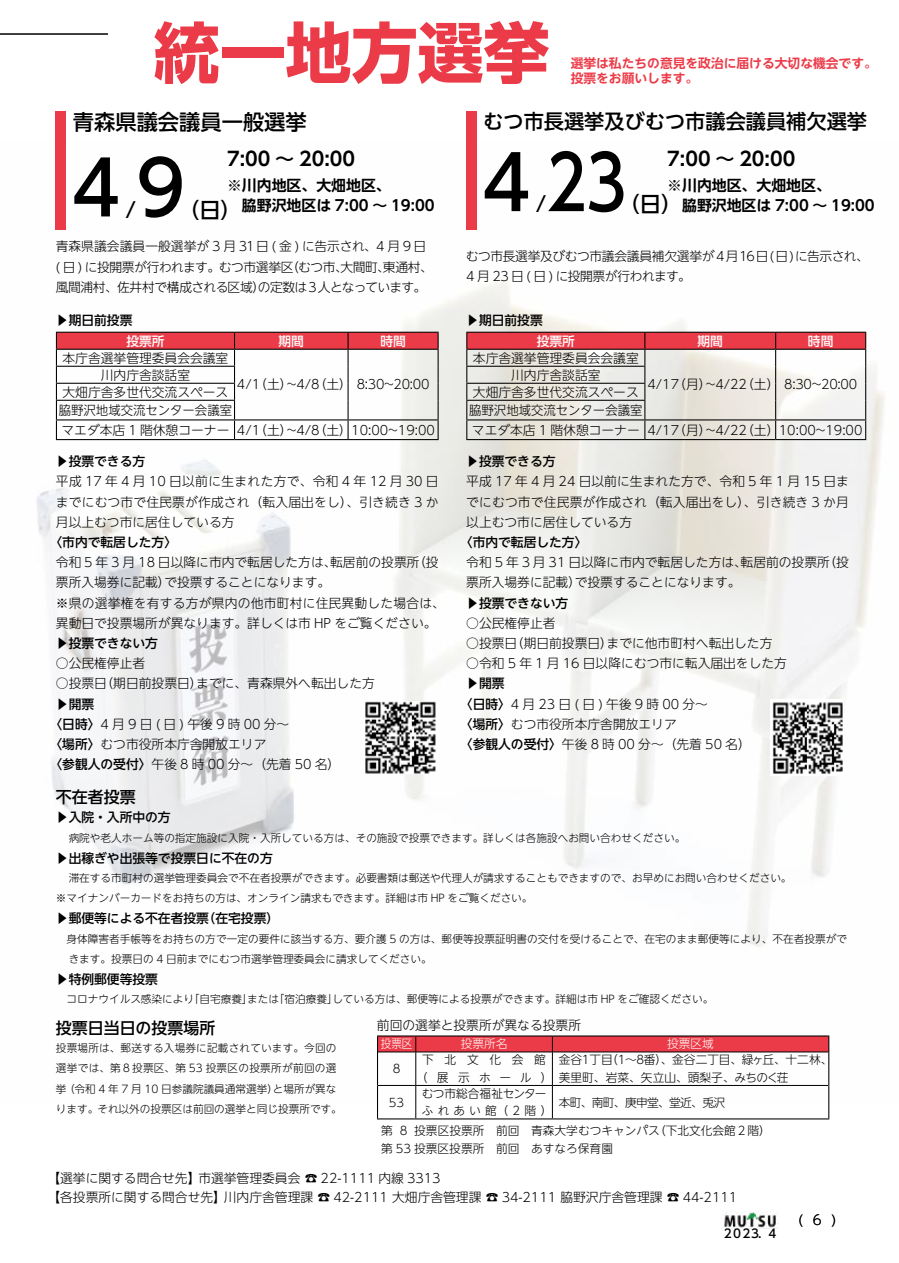
<style>
.page{position:relative;width:899px;height:1263px;background:#fff}
.page>*{position:absolute;margin:0;border:0;box-sizing:border-box;transform-origin:0 0}
.t1{font:500 74.4px "UD Shin Go C Osez Pr 6 N";color:#000;scale:.95 1}
.t2{font:500 74.4px "UD Shin Go NT Pr 6 N";color:#000}
.t3{font:700 65.85px "UD Shin Go NT Pr 6 N";color:#ec3b48}
.t4{font:500 21.3px "UD Shin Go NT Pr 6 N";color:#000}
.t5{font:500 20.25px "UD Shin Go NT Pr 6 N";color:#000}
.t6{font:700 19.2px "UD Shin Go NT Pr 6 N De";color:#000}
.t7{font:500 15.9px "UD Shin Go NT Pr 6 N";color:#000}
.t8{font:700 14.85px "UD Shin Go NT Pr 6 N De";color:#000}
.t9{font:300 13.5px "UD Shin Go NT Pr 6 N";color:#000}
.t10{font:300 12.75px/20.2px "UD Shin Go NT Pr 6 N";color:#000}
.t11{font:500 12.75px "UD Shin Go NT Pr 6 N";color:#000}
.t12{font:300 12.75px/20.2px "UD Shin Go NT Pr 6 N";letter-spacing:-.035em;color:#000}
.t13{font:300 12.75px/20.2px "UD Shin Go NT Pr 6 N";letter-spacing:-.03em;color:#000}
.t14{font:700 12.75px/14.9px "UD Shin Go NT Pr 6 N De";color:#ec3b48}
.t15{font:500 12.75px "UD Shin Go NT Pr 6 N";color:#fff}
.t16{font:500 12px "UD Shin Go NT Pr 6 N";color:#000}
.t17{font:300 11.7px/17.5px "UD Shin Go NT Pr 6 N";color:#000}
.t18{font:300 11.7px "UD Shin Go NT Pr 6 N";letter-spacing:-.06em;color:#000}
.t19{font:300 11.7px/17.5px "UD Shin Go NT Pr 6 N";letter-spacing:.92em;color:#000;text-align:center}
.t20{font:300 11.7px "UD Shin Go NT Pr 6 N";color:#fff}
.t21{font:300 11.7px "UD Shin Go C Oniz Pr 6 N";color:#fff}
.t22{font:300 10.65px/20.2px "UD Shin Go NT Pr 6 N";color:#000}
.s1{font-family:"UD Shin Go NT Pr 6 N"}
.s2{font-family:"UD Shin Go NT Pr 6 N";font-weight:500;font-size:21.3px}
.s3{font-weight:500}
.s4{font-weight:300}
</style>
<div class="page">
<img style="left:36px;top:140px;width:848px;height:963px">
<img style="left:722px;top:1212px;width:57px;height:16px">
<div style="left:56px;top:112px;width:10px;height:118px;background:#ec3b48"></div>
<hr style="left:377px;top:1035px;width:39px;height:1px;background:#000">
<hr style="left:416px;top:1035px;width:136px;height:1px;background:#000">
<hr style="left:552px;top:1035px;width:277px;height:1px;background:#000">
<hr style="left:377px;top:1052px;width:1px;height:33px;background:#000">
<hr style="left:828px;top:1052px;width:1px;height:33px;background:#000">
<hr style="left:378px;top:1052px;width:38px;height:1px;background:#000">
<hr style="left:416px;top:1052px;width:136px;height:1px;background:#000">
<hr style="left:415px;top:1052px;width:1px;height:33px;background:#000">
<hr style="left:552px;top:1052px;width:276px;height:1px;background:#000">
<hr style="left:552px;top:1052px;width:1px;height:33px;background:#000">
<svg style="left:377px;top:1036px;width:452px;height:16px;background:#da3642"></svg>
<hr style="left:378px;top:1085px;width:38px;height:1px;background:#000">
<hr style="left:416px;top:1085px;width:136px;height:1px;background:#000">
<hr style="left:415px;top:1086px;width:1px;height:32px;background:#000">
<hr style="left:552px;top:1085px;width:276px;height:1px;background:#000">
<hr style="left:552px;top:1086px;width:1px;height:32px;background:#000">
<hr style="left:377px;top:1085px;width:1px;height:33px;background:#000">
<hr style="left:828px;top:1085px;width:1px;height:33px;background:#000">
<hr style="left:377px;top:1118px;width:39px;height:1px;background:#000">
<hr style="left:416px;top:1118px;width:136px;height:1px;background:#000">
<hr style="left:552px;top:1118px;width:277px;height:1px;background:#000">
<svg style="left:56px;top:332px;width:383px;height:107px"></svg>
<hr style="left:56px;top:439px;width:178px;height:1px;background:#000">
<hr style="left:234px;top:439px;width:114px;height:1px;background:#000">
<hr style="left:348px;top:439px;width:91px;height:1px;background:#000">
<div style="left:466px;top:112px;width:10px;height:118px;background:#ec3b48"></div>
<svg style="left:466px;top:332px;width:400px;height:107px"></svg>
<hr style="left:466px;top:439px;width:179px;height:1px;background:#000">
<hr style="left:645px;top:439px;width:131px;height:1px;background:#000">
<hr style="left:776px;top:439px;width:90px;height:1px;background:#000">
<img style="left:364px;top:701px;width:72px;height:72px">
<img style="left:771px;top:700px;width:73px;height:75px">
<hr style="left:0;top:33px;width:108px;height:2px;background:#000">
<h2 class="t3" style="left:154px;top:-1px;width:397px">統一地方選挙</h2>
<h3 class="t4" style="left:73px;top:105px;width:235px">青森県議会議員一般選挙</h3>
<h3 class="t6" style="left:227px;top:143px;width:130px">7:00 ～ 20:00</h3>
<p class="t8" style="left:227px;top:173px;width:165px">※川内地区、大畑地区、</p>
<p class="t14" style="left:571px;top:56px;width:308px">選挙は私たちの意見を政治に届ける大切な機会です。投票をお願いします。</p>
<h3 class="t5" style="left:483px;top:105px;width:385px">むつ市長選挙及びむつ市議会議員補欠選挙</h3>
<h3 class="t6" style="left:667px;top:143px;width:130px">7:00 ～ 20:00</h3>
<p class="t8" style="left:667px;top:173px;width:165px">※川内地区、大畑地区、</p>
<h1 class="t1" style="left:469px;top:124px;width:167px"><span class="s1">４</span>23</h1>
<h1 class="t2" style="left:59px;top:128px;width:128px">４9</h1>
<h3 class="t4" style="left:536px;top:187px;width:12px">/</h3>
<p class="t8" style="left:619px;top:193px;width:258px"><span class="s2">（日）</span>　脇野沢地区は 7:00 ～ 19:00</p>
<p class="t8" style="left:227px;top:193px;width:209px">　脇野沢地区は 7:00 ～ 19:00</p>
<h3 class="t4" style="left:125px;top:192px;width:12px">/</h3>
<h3 class="t4" style="left:178px;top:192px;width:65px">（日）</h3>
<p class="t12" style="left:55px;top:236px;width:379px">青森県議会議員一般選挙が 3 月 31日 ( 金 ) に告示され、4 月 9 日( 日 ) に投開票が行われます。むつ市選挙区（むつ市、大間町、東通村、風間浦村、佐井村で構成される区域）の定数は３人となっています。</p>
<p class="t11" style="left:56px;top:310px;width:78px">▶期日前投票</p>
<p class="t15" style="left:126px;top:330px;width:40px">投票所</p>
<p class="t15" style="left:279px;top:330px;width:27px">期間</p>
<p class="t15" style="left:380px;top:330px;width:27px">時間</p>
<p class="t10" style="left:63px;top:347px;width:167px">本庁舎選挙管理委員会会議室</p>
<p class="t10" style="left:237px;top:374px;width:194px">4/1 （土）~4/8 （土） 8:30~20:00</p>
<p class="t10" style="left:63px;top:366px;width:167px;line-height:17px;text-align:center">川内庁舎談話室<br>大畑庁舎多世代交流スペース</p>
<p class="t10" style="left:59px;top:400px;width:377px;line-height:19.6px">脇野沢地域交流センター会議室<br>マエダ本店 1 階休憩コーナー 4/1 （土）~4/8 （土）10:00~19:00</p>
<p class="t11" style="left:56px;top:451px;width:91px">▶投票できる方</p>
<p class="t10" style="left:56px;top:471px;width:384px;text-align:justify">平成 17 年 4 月 10 日以前に生まれた方で、令和 4 年 12 月 30 日までにむつ市で住民票が作成され（転入届出をし）、引き続き 3 か月以上むつ市に居住している方</p>
<p class="t11" style="left:50px;top:532px;width:129px">〈市内で転居した方〉</p>
<p class="t10" style="left:56px;top:552px;width:391px">令和 5 年 3 月 18 日以降に市内で転居した方は、転居前の投票所（投票所入場券に記載）で投票することになります。<br>※県の選挙権を有する方が県内の他市町村に住民異動した場合は、異動日で投票場所が異なります。詳しくは市 HP をご覧ください。</p>
<p class="t11" style="left:56px;top:633px;width:104px">▶投票できない方</p>
<p class="t10" style="left:56px;top:653px;width:91px">○公民権停止者</p>
<p class="t10" style="left:56px;top:673px;width:320px">○投票日（期日前投票日）までに、青森県外へ転出した方</p>
<p class="t10" style="left:50px;top:693px;width:292px;text-indent:6px"><span class="s3">▶開票<br>〈日時〉</span>4月9日(日)午後9時00分～<br><span class="s3">〈場所〉</span>むつ市役所本庁舎開放エリア<br><span class="s3">〈参観人の受付〉</span>午後 8 時 00 分～（先着 50 名）</p>
<p class="t13" style="left:466px;top:246px;width:404px">むつ市長選挙及びむつ市議会議員補欠選挙が4月16日(日)に告示され、<br>4 月 23 日 ( 日 ) に投開票が行われます。</p>
<p class="t11" style="left:466px;top:310px;width:78px">▶期日前投票</p>
<p class="t15" style="left:537px;top:330px;width:40px">投票所</p>
<p class="t15" style="left:697px;top:330px;width:27px">期間</p>
<p class="t15" style="left:808px;top:330px;width:27px">時間</p>
<p class="t10" style="left:473px;top:347px;width:167px">本庁舎選挙管理委員会会議室</p>
<p class="t10" style="left:647px;top:374px;width:211px">4/17 （月）~4/22 （土） 8:30~20:00</p>
<p class="t10" style="left:473px;top:366px;width:167px;line-height:17px;text-align:center">川内庁舎談話室<br>大畑庁舎多世代交流スペース</p>
<p class="t10" style="left:469px;top:400px;width:395px;line-height:19.6px">脇野沢地域交流センター会議室<br>マエダ本店 1 階休憩コーナー 4/17 （月）~4/22 （土）10:00~19:00</p>
<p class="t11" style="left:466px;top:451px;width:91px">▶投票できる方</p>
<p class="t10" style="left:466px;top:471px;width:384px;text-align:justify">平成 17 年 4 月 24 日以前に生まれた方で、令和 5 年 1 月 15 日までにむつ市で住民票が作成され（転入届出をし）、引き続き 3 か月以上むつ市に居住している方</p>
<p class="t11" style="left:460px;top:532px;width:129px">〈市内で転居した方〉</p>
<p class="t10" style="left:466px;top:552px;width:384px">令和 5 年 3 月 31 日以降に市内で転居した方は、転居前の投票所（投票所入場券に記載）で投票することになります。</p>
<p class="t11" style="left:466px;top:592px;width:104px">▶投票できない方</p>
<p class="t10" style="left:466px;top:612px;width:91px">○公民権停止者</p>
<p class="t10" style="left:466px;top:632px;width:308px">○投票日（期日前投票日）までに他市町村へ転出した方</p>
<p class="t10" style="left:466px;top:653px;width:322px">○令和 5 年 1 月 16 日以降にむつ市に転入届出をした方</p>
<p class="t10" style="left:460px;top:673px;width:292px;text-indent:6px"><span class="s3">▶開票<br>〈日時〉</span>4月23日(日)午後9時00分～<br><span class="s3">〈場所〉</span>むつ市役所本庁舎開放エリア<br><span class="s3">〈参観人の受付〉</span>午後 8 時 00 分～（先着 50 名）</p>
<p class="t7" style="left:56px;top:784px;width:81px">不在者投票</p>
<p class="t11" style="left:56px;top:807px;width:116px">▶入院・入所中の方</p>
<p class="t22" style="left:69px;top:827px;width:618px">病院や老人ホーム等の指定施設に入院・入所している方は、その施設で投票できます。詳しくは各施設へお問い合わせください。</p>
<p class="t11" style="left:56px;top:847px;width:218px">▶出稼ぎや出張等で投票日に不在の方</p>
<p class="t22" style="left:56px;top:868px;width:737px;text-indent:13px">滞在する市町村の選挙管理委員会で不在者投票ができます。必要書類は郵送や代理人が請求することもできますので、お早めにお問い合わせください。※マイナンバーカードをお持ちの方は、オンライン請求もできます。詳細は市 HP をご覧ください。</p>
<p class="t11" style="left:56px;top:908px;width:225px"><span class="s4">▶</span>郵便等による不在者投票（在宅投票）</p>
<p class="t22" style="left:69px;top:928px;width:780px;text-indent:-13px">　身体障害者手帳等をお持ちの方で一定の要件に該当する方、要介護 5 の方は、郵便等投票証明書の交付を受けることで、在宅のまま郵便等により、不在者投票ができます。投票日の 4 日前までにむつ市選挙管理委員会に請求してください。</p>
<p class="t11" style="left:56px;top:969px;width:104px">▶特例郵便等投票</p>
<p class="t22" style="left:56px;top:989px;width:659px">　コロナウイルス感染により「自宅療養」または「宿泊療養」している方は、郵便等による投票ができます。詳細は市 HP をご確認ください。</p>
<p class="t7" style="left:56px;top:1015px;width:161px">投票日当日の投票場所</p>
<p class="t22" style="left:56px;top:1038px;width:287px">投票場所は、郵送する入場券に記載されています。今回の選挙では、第８投票区、第 53 投票区の投票所が前回の選挙（令和 4 年 7 月 10 日参議院議員通常選挙）と場所が異なります。それ以外の投票区は前回の選挙と同じ投票所です。</p>
<p class="t10" style="left:377px;top:1014px;width:206px">前回の選挙と投票所が異なる投票所</p>
<p class="t21" style="left:381px;top:1035px;width:33px">投票区</p>
<p class="t20" style="left:461px;top:1034px;width:48px">投票所名</p>
<p class="t20" style="left:667px;top:1034px;width:48px">投票区域</p>
<p class="t17" style="left:393px;top:1059px;width:9px">8</p>
<p class="t19" style="left:416px;top:1051px;width:138px">下北文化会館（展示ホール）</p>
<p class="t17" style="left:559px;top:1051px;width:275px">金谷１丁目（１～８番）、金谷二丁目、緑ヶ丘、十二林、美里町、岩菜、矢立山、頭梨子、みちのく荘</p>
<p class="t17" style="left:389px;top:1093px;width:17px">53</p>
<p class="t17" style="left:422px;top:1084px;width:132px">むつ市総合福祉センターふれあい館（２階）</p>
<p class="t18" style="left:559px;top:1093px;width:168px">本町、南町、庚申堂、堂近、兎沢</p>
<p class="t17" style="left:381px;top:1121px;width:391px">第 8 投票区投票所　前回　青森大学むつキャンパス（下北文化会館２階）第 53 投票区投票所　前回　あすなろ保育園</p>
<p class="t10" style="left:47px;top:1168px;width:691px;line-height:19.2px">【選挙に関する問合せ先】市選挙管理委員会 ☎ 22-1111 内線 3313<br>【各投票所に関する問合せ先】川内庁舎管理課 ☎ 42-2111 大畑庁舎管理課 ☎ 34-2111 脇野沢庁舎管理課 ☎ 44-2111</p>
<p class="t16" style="left:722px;top:1224px;width:56px">２０２3．4</p>
<p class="t9" style="left:798px;top:1209px;width:40px">(6)</p>
</div>
